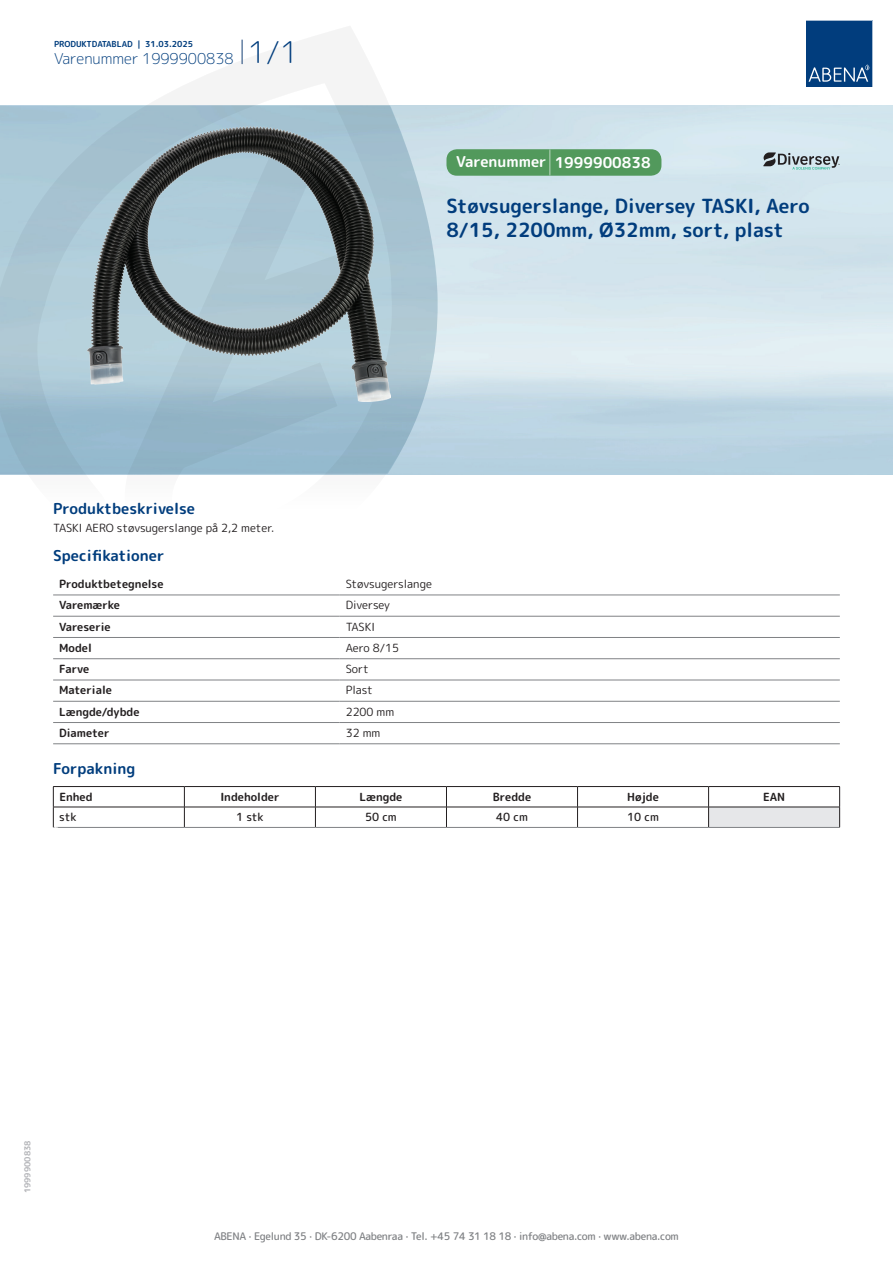
<style>
.page{position:relative;width:893px;height:1263px;background:#fff}
.page>*{position:absolute;margin:0;border:0;box-sizing:border-box;transform-origin:0 0}
.t1{font:700 19.5px/24px "Rounded Mplus 1 c";color:#013d7d}
.t2{font:700 15px "Rounded Mplus 1 c";color:#013d7d}
.t3{font:300 15px "Rounded Mplus 1 c";color:#013d7d}
.t4{font:700 15px "Rounded Mplus 1 c";color:#fff}
.t5{font:700 11.25px "Rounded Mplus 1 c";color:#231f20}
.t6{font:11.25px "Rounded Mplus 1 c";color:#231f20}
.t7{font:500 11.25px "Rounded Mplus 1 c";color:#231f20}
.t8{font:500 10.5px "Rounded Mplus 1 c";letter-spacing:-.03em;color:#808285}
.t9{font:700 10.5px "Rounded Mplus 1 c";color:#fff}
.t10{font:700 8.25px "Rounded Mplus 1 c";color:#013d7d}
.t11{font:700 8.25px "Rounded Mplus 1 c";color:#b2b3b7}
.s1{font-size:30px}
.s2{font-size:25.5px}
</style>
<div class="page">
<svg style="left:0;top:26px;width:439px;height:569px"></svg>
<svg style="left:0;top:106px;width:438px;height:368px;background:#a3c1d1"></svg>
<svg style="left:242px;top:40px;width:1px;height:24px"></svg>
<svg style="left:806px;top:20px;width:67px;height:67px;background:#144b86"></svg>
<img style="left:87px;top:127px;width:304px;height:275px">
<hr style="left:53px;top:595px;width:287px;height:1px;background:#808285">
<hr style="left:340px;top:595px;width:500px;height:1px;background:#808285">
<hr style="left:53px;top:616px;width:287px;height:1px;background:#808285">
<hr style="left:340px;top:616px;width:500px;height:1px;background:#808285">
<hr style="left:53px;top:637px;width:287px;height:1px;background:#808285">
<hr style="left:340px;top:637px;width:500px;height:1px;background:#808285">
<hr style="left:53px;top:658px;width:287px;height:1px;background:#808285">
<hr style="left:340px;top:658px;width:500px;height:1px;background:#808285">
<hr style="left:53px;top:680px;width:287px;height:1px;background:#808285">
<hr style="left:340px;top:680px;width:500px;height:1px;background:#808285">
<hr style="left:53px;top:701px;width:287px;height:1px;background:#808285">
<hr style="left:340px;top:701px;width:500px;height:1px;background:#808285">
<hr style="left:53px;top:722px;width:287px;height:1px;background:#808285">
<hr style="left:340px;top:722px;width:500px;height:1px;background:#808285">
<hr style="left:53px;top:743px;width:287px;height:1px;background:#808285">
<hr style="left:340px;top:743px;width:500px;height:1px;background:#808285">
<div style="left:709px;top:807px;width:131px;height:20px;background:#e6e7e9"></div>
<hr style="left:53px;top:786px;width:131px;height:1px;background:#231f20">
<hr style="left:184px;top:786px;width:131px;height:1px;background:#231f20">
<hr style="left:315px;top:786px;width:131px;height:1px;background:#231f20">
<hr style="left:446px;top:786px;width:131px;height:1px;background:#231f20">
<hr style="left:577px;top:786px;width:132px;height:1px;background:#231f20">
<hr style="left:709px;top:786px;width:131px;height:1px;background:#231f20">
<hr style="left:53px;top:807px;width:131px;height:1px;background:#231f20">
<svg style="left:53px;top:787px;width:1px;height:40px"></svg>
<hr style="left:184px;top:807px;width:131px;height:1px;background:#231f20">
<svg style="left:184px;top:787px;width:1px;height:40px"></svg>
<hr style="left:315px;top:807px;width:131px;height:1px;background:#231f20">
<svg style="left:315px;top:787px;width:1px;height:40px"></svg>
<hr style="left:446px;top:807px;width:131px;height:1px;background:#231f20">
<svg style="left:446px;top:787px;width:1px;height:40px"></svg>
<hr style="left:577px;top:807px;width:132px;height:1px;background:#231f20">
<svg style="left:577px;top:787px;width:1px;height:40px"></svg>
<hr style="left:709px;top:807px;width:131px;height:1px;background:#231f20">
<svg style="left:708px;top:787px;width:1px;height:40px"></svg>
<svg style="left:839px;top:787px;width:1px;height:40px"></svg>
<hr style="left:53px;top:827px;width:131px;height:1px;background:#808285">
<hr style="left:184px;top:827px;width:131px;height:1px;background:#808285">
<hr style="left:315px;top:827px;width:131px;height:1px;background:#808285">
<hr style="left:446px;top:827px;width:131px;height:1px;background:#808285">
<hr style="left:577px;top:827px;width:132px;height:1px;background:#808285">
<hr style="left:709px;top:827px;width:131px;height:1px;background:#808285">
<div style="left:446px;top:149px;width:215px;height:27px;background:#52995c;border-radius:10px"></div>
<svg style="left:763px;top:152px;width:77px;height:18px"></svg>
<p class="t10" style="left:54px;top:38px;width:141px">PRODUKTDATABLAD | 31.03.2025</p>
<h2 class="t3" style="left:54px;top:48px;width:246px">Varenummer 1999900838 <span class="s1">1/1</span></h2>
<h2 class="t4" style="left:456px;top:152px;width:196px">Varenummer <span class="s2">|</span> 1999900838</h2>
<h1 class="t1" style="left:446px;top:194px;width:365px">Støvsugerslange, Diversey TASKI, Aero<br>8/15, 2200mm, Ø32mm, sort, plast</h1>
<h2 class="t2" style="left:53px;top:498px;width:143px">Produktbeskrivelse</h2>
<p class="t6" style="left:53px;top:520px;width:223px">TASKI AERO støvsugerslange på 2,2 meter.</p>
<h2 class="t2" style="left:53px;top:545px;width:113px">Specifikationer</h2>
<p class="t5" style="left:59px;top:576px;width:106px">Produktbetegnelse</p>
<p class="t6" style="left:346px;top:576px;width:88px">Støvsugerslange</p>
<p class="t5" style="left:59px;top:597px;width:62px">Varemærke</p>
<p class="t6" style="left:346px;top:597px;width:46px">Diversey</p>
<p class="t5" style="left:59px;top:618px;width:53px">Vareserie</p>
<p class="t6" style="left:346px;top:618px;width:31px">TASKI</p>
<p class="t5" style="left:59px;top:640px;width:34px">Model</p>
<p class="t6" style="left:346px;top:640px;width:55px">Aero 8/15</p>
<p class="t5" style="left:59px;top:661px;width:32px">Farve</p>
<p class="t6" style="left:346px;top:661px;width:25px">Sort</p>
<p class="t5" style="left:59px;top:682px;width:54px">Materiale</p>
<p class="t6" style="left:346px;top:682px;width:29px">Plast</p>
<p class="t5" style="left:59px;top:704px;width:82px">Længde/dybde</p>
<p class="t6" style="left:346px;top:704px;width:50px">2200 mm</p>
<p class="t5" style="left:59px;top:725px;width:52px">Diameter</p>
<p class="t6" style="left:346px;top:725px;width:36px">32 mm</p>
<h2 class="t2" style="left:53px;top:758px;width:84px">Forpakning</h2>
<p class="t5" style="left:59px;top:789px;width:35px">Enhed</p>
<p class="t5" style="left:220px;top:789px;width:61px">Indeholder</p>
<p class="t5" style="left:359px;top:789px;width:44px">Længde</p>
<p class="t5" style="left:493px;top:789px;width:40px">Bredde</p>
<p class="t5" style="left:627px;top:789px;width:33px">Højde</p>
<p class="t5" style="left:763px;top:789px;width:24px">EAN</p>
<p class="t7" style="left:59px;top:809px;width:19px">stk</p>
<p class="t7" style="left:236px;top:809px;width:29px">1 stk</p>
<p class="t7" style="left:365px;top:809px;width:33px">50 cm</p>
<p class="t7" style="left:496px;top:809px;width:33px">40 cm</p>
<p class="t7" style="left:627px;top:809px;width:33px">10 cm</p>
<p class="t9" style="left:53px;top:823px;width:7px">*</p>
<p class="t11" style="left:22px;top:1193px;width:54px;rotate:-90deg">1999900838</p>
<p class="t8" style="left:214px;top:1229px;width:466px">ABENA · Egelund 35 · DK-6200 Aabenraa · Tel. +45 74 31 18 18 · info@abena.com · www.abena.com</p>
</div>
